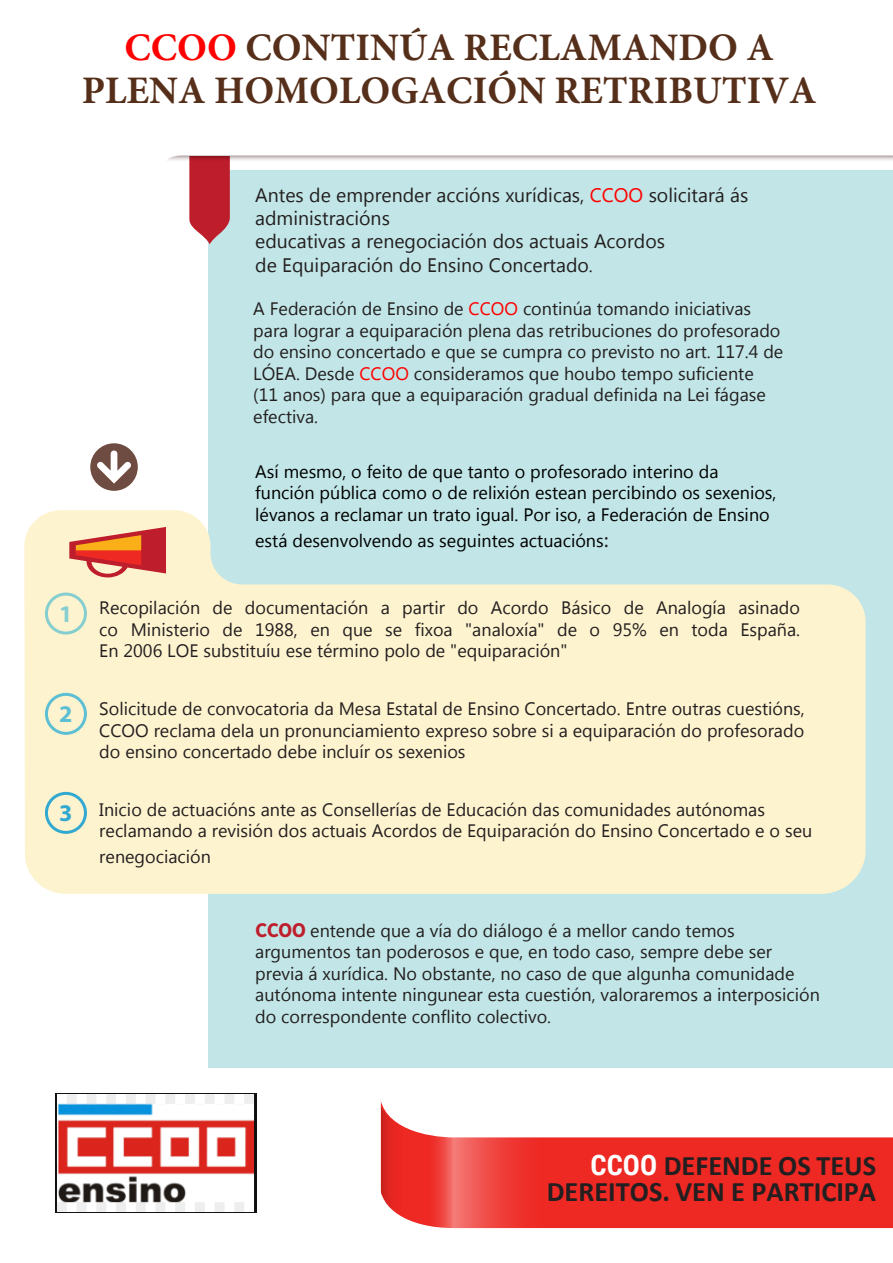
<style>
.page{position:relative;width:893px;height:1263px;background:#fff}
.page>*{position:absolute;margin:0;border:0;box-sizing:border-box;transform-origin:0 0}
.t1{font:700 39px/43.3px "Minion Pro";color:#562f1a;text-align:center}
.t2{font:700 28.35px/25.5px "Calibri";color:#231f20;text-align:right}
.t3{font:700 24px "Myriad Pro";color:#31a9d0}
.t4{font:700 24px "Myriad Pro";color:#5dbfd4}
.t5{font:700 24px "Myriad Pro";color:#85cecf}
.t6{font:19.5px/23.4px "Myanmar Text";color:#231f20}
.t7{font:18px/21.6px "Myanmar Text";color:#231f20}
.t8{font:18px/21.6px "Myanmar Text";color:#000}
.s1{color:#f00}
.s2{font-size:18px}
.s3{font-family:"Source Sans Pro";font-size:21px;color:#231f20}
.s4{font-family:"Source Sans Pro";font-weight:700;font-size:21px;color:#be1d2c}
.s5{font-family:"Roboto Condensed";color:#fff}
</style>
<div class="page">
<svg style="left:256px;top:1067px;width:637px;height:161px;fill:#ee2823"></svg>
<svg style="left:325px;top:1067px;width:243px;height:161px"></svg>
<svg style="left:208px;top:1067px;width:173px;height:132px"></svg>
<div style="left:208px;top:170px;width:685px;height:897px;background:#c2e6e7"></div>
<svg style="left:24px;top:510px;width:842px;height:384px;fill:#fef3cf"></svg>
<svg style="left:69px;top:527px;width:97px;height:50px;background:#e1795e"></svg>
<svg style="left:90px;top:443px;width:48px;height:48px"></svg>
<svg style="left:167px;top:156px;width:726px;height:88px"></svg>
<svg style="left:45px;top:592px;width:42px;height:42px;background:#e4ebcf"></svg>
<svg style="left:45px;top:693px;width:42px;height:42px;background:#dce8cf"></svg>
<svg style="left:45px;top:792px;width:42px;height:42px;background:#d3e3cf"></svg>
<img style="left:55px;top:1093px;width:201px;height:120px">
<h1 class="t1" style="left:82px;top:25px;width:736px"><span class="s1">CCOO</span> CONTINÚA RECLAMANDO A<br>PLENA HOMOLOGACIÓN RETRIBUTIVA</h1>
<h3 class="t5" style="left:59px;top:598px;width:15px">1</h3>
<h3 class="t4" style="left:59px;top:698px;width:15px">2</h3>
<h3 class="t3" style="left:59px;top:797px;width:15px">3</h3>
<p class="t6" style="left:255px;top:183px;width:495px">Antes de emprender accións xurídicas, <span class="s1">CCOO</span> solicitará ás administracións<br>educativas a renegociación dos actuais Acordos<br>de Equiparación do Ensino Concertado<span class="s2">.</span></p>
<p class="t7" style="left:253px;top:298px;width:532px">A Federación de Ensino de <span class="s1">CCOO</span> continúa tomando iniciativas para lograr a equiparación plena das retribuciones do profesorado do ensino concertado e que se cumpra co previsto no art. 117.4 de LÓEA. Desde <span class="s1">CCOO</span> consideramos que houbo tempo suficiente<br>(11 anos) para que a equiparación gradual definida na Lei fágase efectiva.</p>
<p class="t8" style="left:255px;top:461px;width:523px">Así mesmo, o feito de que tanto o profesorado interino da función pública como o de relixión estean percibindo os sexenios, lévanos a reclamar un trato igual. Por iso, a Federación de Ensino</p>
<p class="t8" style="left:255px;top:530px;width:355px">está desenvolvendo as seguintes actuacións<span class="s3">:</span></p>
<p class="t7" style="left:99px;top:597px;width:702px;text-align:justify">Recopilación de documentación a partir do Acordo Básico de Analogía asinado co Ministerio de 1988, en que se fixoa "analoxía" de o 95% en toda España.<br>En 2006 LOE substituíu ese término polo de "equiparación"</p>
<p class="t7" style="left:99px;top:698px;width:707px;text-align:justify">Solicitude de convocatoria da Mesa Estatal de Ensino Concertado. Entre outras cuestións, CCOO reclama dela un pronunciamiento expreso sobre si a equiparación do profesorado do ensino concertado debe incluír os sexenios</p>
<p class="t7" style="left:99px;top:799px;width:714px">Inicio de actuacións ante as Consellerías de Educación das comunidades autónomas reclamando a revisión dos actuais Acordos de Equiparación do Ensino Concertado e o seu</p>
<p class="t7" style="left:99px;top:846px;width:113px">renegociación</p>
<p class="t7" style="left:255px;top:920px;width:566px"><span class="s4">CCOO</span> entende que a vía do diálogo é a mellor cando temos argumentos tan poderosos e que, en todo caso, sempre debe ser previa á xurídica. No obstante, no caso de que algunha comunidade autónoma intente ningunear esta cuestión, valoraremos a interposición do correspondente conflito colectivo.</p>
<h2 class="t2" style="left:547px;top:1152px;width:331px"><span class="s5">CCOO</span> DEFENDE OS TEUS<br>DEREITOS. VEN E PARTICIPA</h2>
</div>
